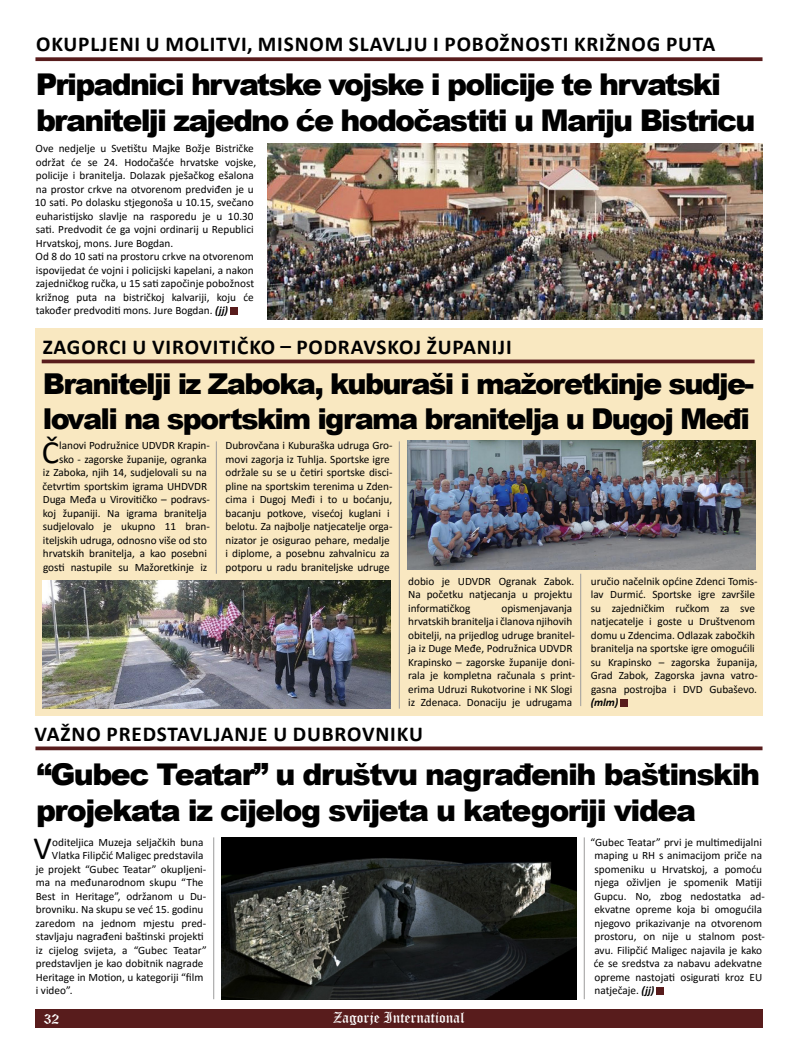
<style>
.page{position:relative;width:798px;height:1063px;background:#fff}
.page>*{position:absolute;margin:0;border:0;box-sizing:border-box;transform-origin:0 0}
.t1{font:32.5px "Calibri";color:#000}
.t2{font:900 30px/36px "Arial";letter-spacing:-.06em;color:#000}
.t3{font:900 28.75px/34.5px "Arial";letter-spacing:-.06em;color:#000}
.t4{font:700 21.25px "Calibri";letter-spacing:.04em;color:#000}
.t5{font:15px "Old English Text";color:#fff}
.t6{font:11.25px/13.5px "Calibri";letter-spacing:-.005em;color:#000}
.t7{font:italic 700 11.25px "Calibri";color:#000}
.s1{font-weight:700;font-style:italic}
</style>
<div class="page">
<div style="left:35px;top:1009px;width:727px;height:19px;background:#581c1c"></div>
<div style="left:35px;top:328px;width:727px;height:388px;background:#f9e8c1"></div>
<div style="left:230px;top:307px;width:7px;height:7px;background:#581c1c"></div>
<div style="left:620px;top:699px;width:7px;height:7px;background:#581c1c"></div>
<div style="left:656px;top:987px;width:7px;height:7px;background:#581c1c"></div>
<svg style="left:35px;top:57px;width:727px;height:4px;background:#652d2d"></svg>
<img style="left:221px;top:837px;width:355px;height:162px">
<hr style="left:35px;top:747px;width:727px;height:3px;background:#581c1c">
<img style="left:268px;top:144px;width:494px;height:176px">
<hr style="left:42px;top:360px;width:712px;height:3px;background:#581c1c">
<img style="left:407px;top:441px;width:348px;height:128px">
<img style="left:43px;top:580px;width:347px;height:129px">
<hr style="left:216px;top:441px;width:1px;height:133px;background:#9c9b9b">
<hr style="left:580px;top:574px;width:1px;height:132px;background:#9c9b9b">
<hr style="left:399px;top:441px;width:1px;height:268px;background:#9c9b9b">
<hr style="left:213px;top:837px;width:1px;height:162px;background:#9c9b9b">
<hr style="left:583px;top:837px;width:1px;height:162px;background:#9c9b9b">
<h3 class="t4" style="left:36px;top:29px;width:27px">OKUPLJENI</h3>
<h3 class="t4" style="left:146px;top:29px;width:32px">U MOLITVI</h3>
<h3 class="t4" style="left:247px;top:29px;width:26px">, MISNOM</h3>
<h3 class="t4" style="left:349px;top:29px;width:12px">SLAVLJU</h3>
<h3 class="t4" style="left:433px;top:29px;width:64px">IPOBOŽNOSTI</h3>
<h3 class="t4" style="left:573px;top:29px;width:13px">KRIŽNOG</h3>
<h3 class="t4" style="left:665px;top:29px;width:13px">PUTA</h3>
<h2 class="t2" style="left:36px;top:65px;width:721px">Pripadnici hrvatske vojske i policije te hrvatski branitelji zajedno će hodočastiti u Mariju Bistricu</h2>
<p class="t6" style="left:35px;top:142px;width:223px">Ove nedjelje u Svetištu Majke Božje Bistričke održat će se 24. Hodočašće hrvatske vojske, policije i branitelja. Dolazak pješačkog ešalona na prostor crkve na otvorenom predviđen je u 10 sati. Po dolasku stjegonoša u 10.15, svečano euharistijsko slavlje na rasporedu je u 10.30 sati. Predvodit će ga vojni ordinarij u Republici Hrvatskoj, mons. Jure Bogdan.<br>Od 8 do 10 sati na prostoru crkve na otvorenom ispovijedat će vojni i policijski kapelani, a nakon zajedničkog ručka, u 15 sati započinje pobožnost križnog puta na bistričkoj kalvariji, koju će također predvoditi mons. Jure Bogdan. <span class="s1">(jj)</span></p>
<h3 class="t4" style="left:43px;top:331px;width:26px">ZAGOR</h3>
<h3 class="t4" style="left:109px;top:331px;width:67px">CI U VIROVITI</h3>
<h3 class="t4" style="left:237px;top:331px;width:73px">ČKO – PODRAVSKOJ</h3>
<h3 class="t4" style="left:426px;top:331px;width:12px">ŽUPANIJI</h3>
<h3 class="t3" style="left:43px;top:366px;width:712px">Branitelji iz Zaboka, kuburaši i mažoretkinje sudje&shy;lovali na sportskim igrama branitelja u Dugoj Međi</h3>
<h1 class="t1" style="left:42px;top:429px;width:19px">Č</h1>
<p class="t6" style="left:43px;top:438px;width:169px;text-align:right">lanovi Podružnice UDVDR Krapin&shy;sko - zagorske županije, ogranka<br>iz Zaboka, njih 14, sudjelovali su na četvrtim sportskim igrama UHDVDR Duga Međa u Virovitičko – podravs&shy;koj županiji. Na igrama branitelja sudjelovalo je ukupno 11 bran&shy;iteljskih udruga, odnosno više od sto hrvatskih branitelja, a kao posebni gosti nastupile su Mažoretkinje iz</p>
<p class="t6" style="left:225px;top:438px;width:168px">Dubrovčana i Kuburaška udruga Gro&shy;movi zagorja iz Tuhlja. Sportske igre održale su se u četiri sportske disci&shy;pline na sportskim terenima u Zden&shy;cima i Dugoj Međi i to u boćanju, bacanju potkove, visećoj kuglani i belotu. Za najbolje natjecatelje orga&shy;nizator je osigurao pehare, medalje i diplome, a posebnu zahvalnicu za potporu u radu braniteljske udruge</p>
<p class="t6" style="left:408px;top:574px;width:168px">dobio je UDVDR Ogranak Zabok.<br>Na početku natjecanja u projektu informatičkog</p>
<p class="t6" style="left:408px;top:601px;width:168px;text-indent:93px">opismenjavanja hrvatskih branitelja i članova njihovih obitelji, na prijedlog udruge branitel&shy;ja iz Duge Međe, Podružnica UDVDR Krapinsko – zagorske županije doni&shy;rala je kompletna računala s print&shy;erima Udruzi Rukotvorine i NK Slogi iz Zdenaca. Donaciju je udrugama</p>
<p class="t6" style="left:590px;top:574px;width:168px">uručio načelnik općine Zdenci Tomis&shy;lav Durmić. Sportske igre završile su zajedničkim ručkom za sve natjecatelje i goste u Društvenom domu u Zdencima. Odlazak zabočkih branitelja na sportske igre omogućili su Krapinsko – zagorska županija, Grad Zabok, Zagorska javna vatro&shy;gasna postrojba i DVD Gubaševo.</p>
<p class="t7" style="left:590px;top:695px;width:29px">(mlm)</p>
<h3 class="t4" style="left:35px;top:719px;width:27px">VAŽNO</h3>
<h3 class="t4" style="left:106px;top:719px;width:13px">PREDSTAVLJANJE</h3>
<h3 class="t4" style="left:273px;top:719px;width:75px">U DUBROVNIKU</h3>
<h2 class="t2" style="left:36px;top:755px;width:725px">“Gubec Teatar” u društvu nagrađenih baštinskih projekata iz cijelog svijeta u kategoriji videa</h2>
<h1 class="t1" style="left:33px;top:826px;width:20px">V</h1>
<p class="t6" style="left:52px;top:835px;width:153px">oditeljica Muzeja seljačkih buna</p>
<p class="t6" style="left:590px;top:835px;width:176px">“Gubec Teatar” prvi je multimedijalni maping u RH s animacijom priče na spomeniku u Hrvatskoj, a pomoću njega oživljen je spomenik Matiji<br>Gupcu. No, zbog nedostatka ad&shy;ekvatne opreme koja bi omogućila njegovo prikazivanje na otvorenom prostoru, on nije u stalnom post&shy;avu. Filipčić Maligec najavila je kako će se sredstva za nabavu adekvatne opreme nastojati osigurati kroz EU natječaje. <span class="s1">(jj)</span></p>
<p class="t6" style="left:52px;top:849px;width:153px">Vlatka Filipčić Maligec predstavila</p>
<p class="t6" style="left:36px;top:862px;width:172px">je projekt “Gubec Teatar” okupljeni-</p>
<p class="t6" style="left:36px;top:876px;width:169px">ma na međunarodnom skupu “The</p>
<p class="t6" style="left:36px;top:889px;width:172px">Best in Heritage”, održanom u Du-</p>
<p class="t6" style="left:36px;top:903px;width:169px">brovniku. Na skupu se već 15. godinu</p>
<p class="t6" style="left:36px;top:916px;width:172px">zaredom na jednom mjestu pred-</p>
<p class="t6" style="left:36px;top:930px;width:169px">stavljaju nagrađeni baštinski projekti</p>
<p class="t6" style="left:36px;top:943px;width:173px">iz cijelog svijeta, a “Gubec Teatar”</p>
<p class="t6" style="left:36px;top:957px;width:169px">predstavljen je kao dobitnik nagrade</p>
<p class="t6" style="left:36px;top:970px;width:169px">Heritage in Motion, u kategoriji “film</p>
<p class="t6" style="left:36px;top:984px;width:38px">i video”.</p>
<h3 class="t5" style="left:44px;top:1009px;width:17px">32</h3>
<h3 class="t5" style="left:333px;top:1008px;width:133px">Zagorje International</h3>
</div>
